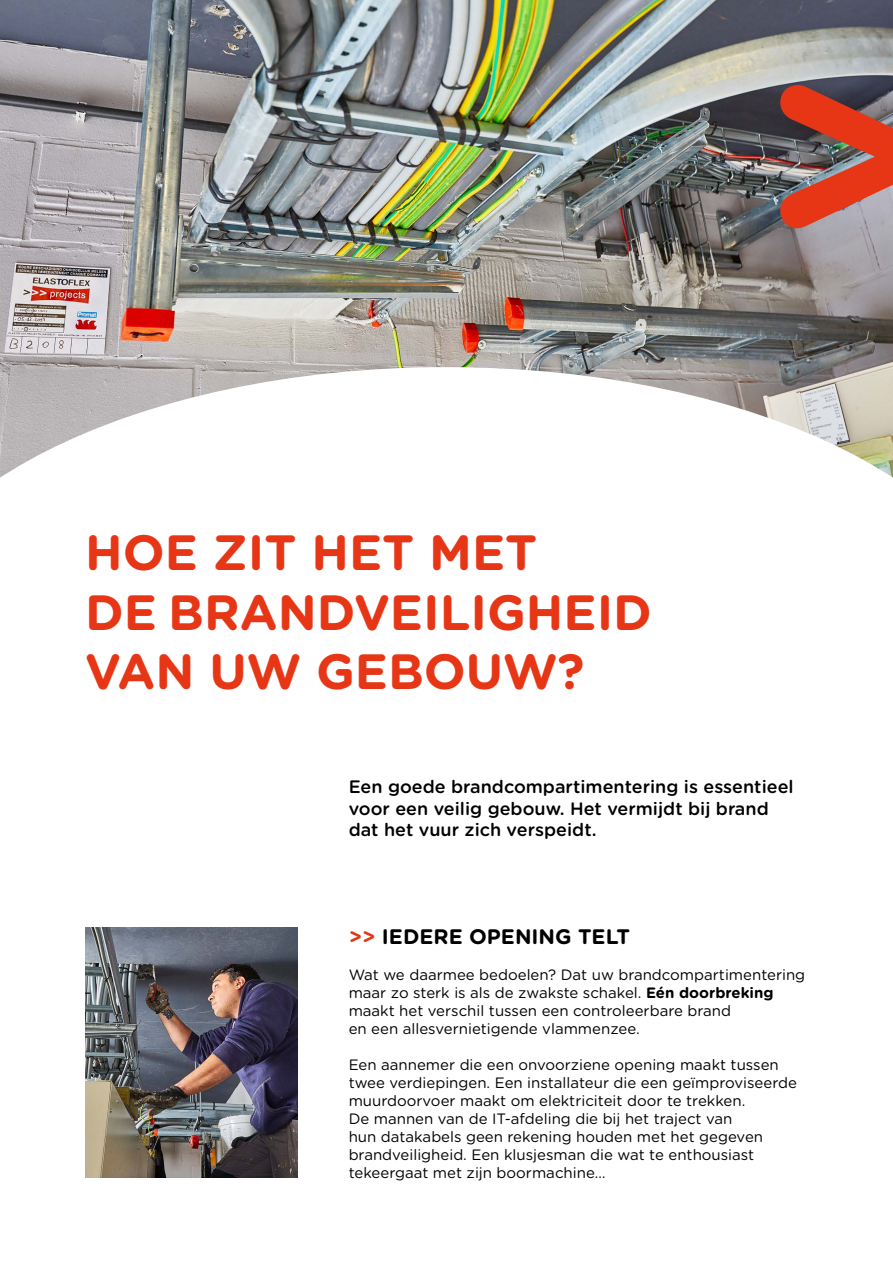
<style>
.page{position:relative;width:893px;height:1263px;background:#fff}
.page>*{position:absolute;margin:0;border:0;box-sizing:border-box;transform-origin:0 0}
.t1{font:700 49.5px/59.4px "Gotham Rounded";color:#e63616}
.t2{font:700 21px "Gotham Rounded";color:#000}
.t3{font:500 18px/21.6px "Gotham Rounded";color:#000}
.t4{font:15px/18px "Gotham Rounded";color:#000}
.s1{color:#e63616}
.s2{font-weight:700}
</style>
<div class="page">
<img style="left:0;top:0;width:893px;height:367px">
<svg style="left:0;top:367px;width:893px;height:111px"></svg>
<img style="left:85px;top:927px;width:213px;height:250px">
<svg style="left:780px;top:85px;width:113px;height:143px;background:#ab5549"></svg>
<h1 class="t1" style="left:85px;top:521px;width:568px">HOE ZIT HET MET<br>DE BRANDVEILIGHEID<br>VAN UW GEBOUW?</h1>
<p class="t3" style="left:349px;top:775px;width:446px">Een goede brandcompartimentering is essentieel voor een veilig gebouw. Het vermijdt bij brand dat het vuur zich verspeidt.</p>
<h2 class="t2" style="left:349px;top:921px;width:283px"><span class="s1">&gt;&gt;</span> IEDERE OPENING TELT</h2>
<p class="t4" style="left:349px;top:965px;width:458px">Wat we daarmee bedoelen? Dat uw brandcompartimentering maar zo sterk is als de zwakste schakel. <span class="s2">Eén doorbreking </span>maakt het verschil tussen een controleerbare brand<br>en een allesvernietigende vlammenzee.</p>
<p class="t4" style="left:349px;top:1055px;width:450px">Een aannemer die een onvoorziene opening maakt tussen twee verdiepingen. Een installateur die een geïmproviseerde muurdoorvoer maakt om elektriciteit door te trekken.<br>De mannen van de IT-afdeling die bij het traject van<br>hun datakabels geen rekening houden met het gegeven brandveiligheid. Een klusjesman die wat te enthousiast tekeergaat met zijn boormachine…</p>
</div>
